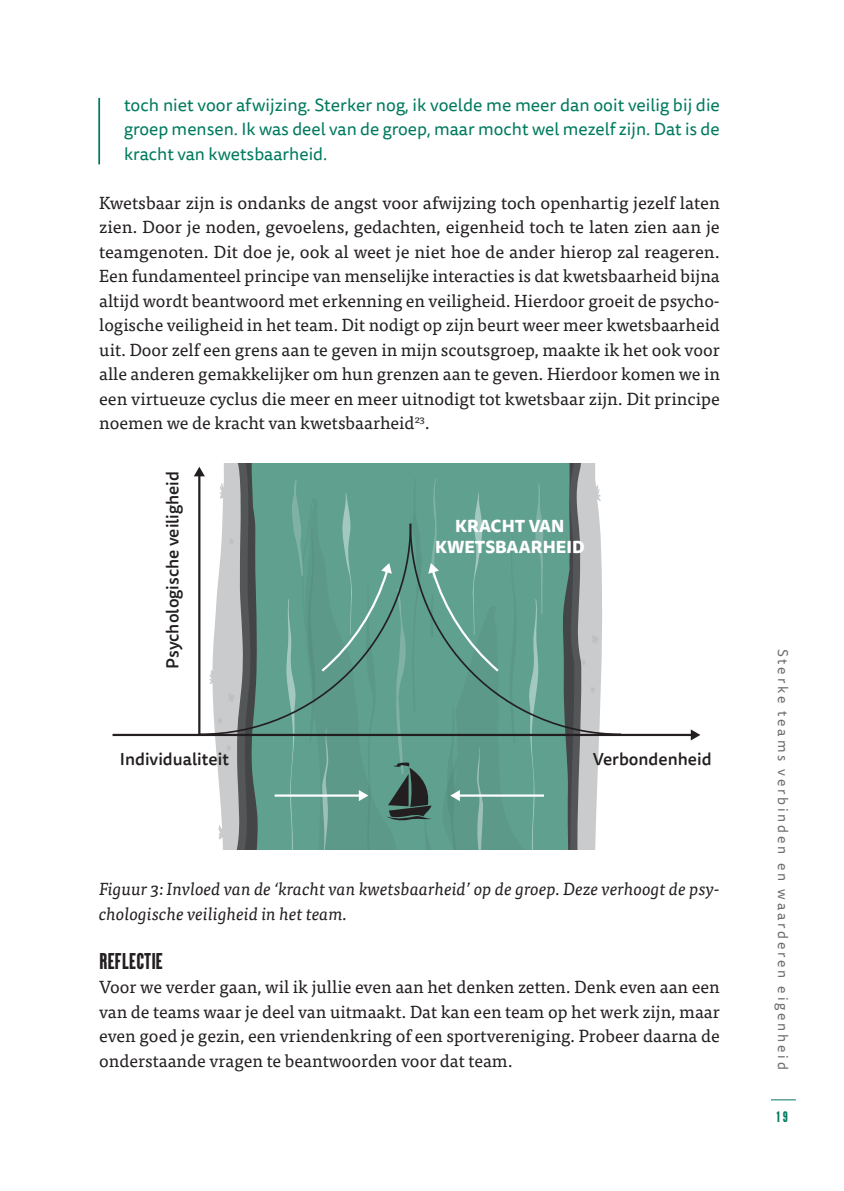
<style>
.page{position:relative;width:844px;height:1191px;background:#fff}
.page>*{position:absolute;margin:0;border:0;box-sizing:border-box;transform-origin:0 0}
.t1{font:21px "Daily Tabloid JNL";color:#231f20}
.t2{font:17.5px/24.5px "Tisa Pro";color:#231f20;text-align:justify}
.t3{font:17.5px/24.5px "Tisa Sans Pro";color:#007a5e;text-align:justify}
.t4{font:italic 17.5px/24.5px "Tisa Pro";color:#231f20}
.t5{font:500 16.97px "Tisa Sans Pro";color:#231f20}
.t6{font:800 16.8px/20.3px "Tisa Sans Pro";color:#fff;text-align:center}
.t7{font:14px "Tisa Sans Pro";letter-spacing:.2em;color:#6c6d70}
.t8{font:14px "Daily Tabloid JNL";color:#007a5e}
</style>
<div class="page">
<svg style="left:771px;top:1099px;width:24px;height:1px"></svg>
<hr style="left:98px;top:98px;width:2px;height:66px;background:#007a5e">
<hr style="left:112px;top:733px;width:580px;height:3px;background:#231f20">
<svg style="left:690px;top:729px;width:10px;height:11px"></svg>
<svg style="left:194px;top:464px;width:417px;height:385px;background:#76a398"></svg>
<p class="t3" style="left:124px;top:93px;width:597px">toch niet voor afwijzing. Sterker nog, ik voelde me meer dan ooit veilig bij die groep mensen. Ik was deel van de groep, maar mocht wel mezelf zijn. Dat is de kracht van kwetsbaarheid.</p>
<p class="t2" style="left:99px;top:189px;width:622px">Kwetsbaar zijn is ondanks de angst voor afwijzing toch openhartig jezelf laten zien. Door je noden, gevoelens, gedachten, eigenheid toch te laten zien aan je teamgenoten. Dit doe je, ook al weet je niet hoe de ander hierop zal reageren.<br>Een fundamenteel principe van menselijke interacties is dat kwetsbaarheid bijna altijd wordt beantwoord met erkenning en veiligheid. Hierdoor groeit de psycho&shy;logische veiligheid in het team. Dit nodigt op zijn beurt weer meer kwetsbaarheid uit. Door zelf een grens aan te geven in mijn scoutsgroep, maakte ik het ook voor alle anderen gemakkelijker om hun grenzen aan te geven. Hierdoor komen we in een virtueuze cyclus die meer en meer uitnodigt tot kwetsbaar zijn. Dit principe noemen we de kracht van kwetsbaarheid<sup>23</sup>.</p>
<p class="t5" style="left:120px;top:192px;width:111px">Individualiteit</p>
<p class="t5" style="left:592px;top:192px;width:120px">Verbondenheid</p>
<p class="t5" style="left:161px;top:668px;width:199px;rotate:-90deg">Psychologische veiligheid</p>
<p class="t6" style="left:435px;top:516px;width:151px">KRACHT VAN<br>KWETSBAARHEID</p>
<p class="t5" style="left:120px;top:747px;width:111px">Individualiteit</p>
<p class="t5" style="left:592px;top:747px;width:120px">Verbondenheid</p>
<p class="t4" style="left:99px;top:875px;width:622px">Figuur 3: Invloed van de ‘kracht van kwetsbaarheid’ op de groep. Deze verhoogt de psy&shy;chologische veiligheid in het team.</p>
<p class="t1" style="left:99px;top:949px;width:65px">REFLECTIE</p>
<p class="t2" style="left:99px;top:973px;width:622px">Voor we verder gaan, wil ik jullie even aan het denken zetten. Denk even aan een van de teams waar je deel van uitmaakt. Dat kan een team op het werk zijn, maar even goed je gezin, een vriendenkring of een sportvereniging. Probeer daarna de onderstaande vragen te beantwoorden voor dat team.</p>
<p class="t7" style="left:792px;top:648px;width:422px;rotate:90deg">Sterke teams verbinden en waarderen eigenheid</p>
<p class="t8" style="left:776px;top:1108px;width:13px">19</p>
</div>
